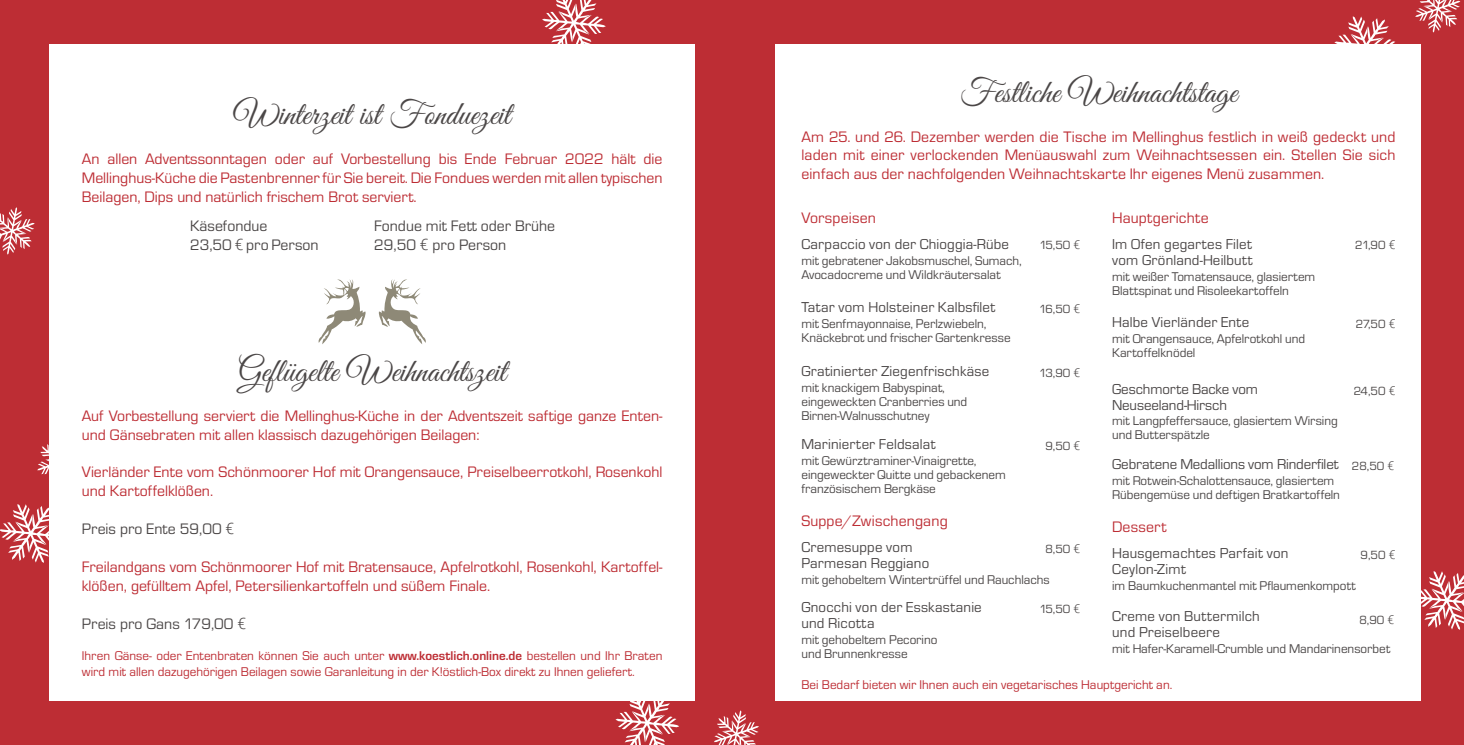
<style>
.page{position:relative;width:1464px;height:745px;background:#fff}
.page>*{position:absolute;margin:0;border:0;box-sizing:border-box;transform-origin:0 0}
.t1{font:33.25px "Great Vibes";color:#4b4747}
.t2{font:15.75px/18.9px "Eurostile T";color:#bd2d34}
.t3{font:15.75px/18.9px "Eurostile T";color:#4b4747}
.t4{font:14.88px/15.8px "Eurostile T";letter-spacing:.01em;color:#4b4747}
.t5{font:13.12px/14px "Eurostile T";color:#4b4747}
.t6{font:13.12px/15.8px "Eurostile T";color:#bd2d34}
.t7{font:12.25px "Eurostile T";color:#4b4747}
.s1{font-family:"Roboto";font-weight:300}
.s2{font-weight:700}
</style>
<div class="page">
<div style="left:0;top:0;width:1463px;height:744px;background:#bd2d34"></div>
<svg style="left:1334px;top:16px;width:62px;height:28px"></svg>
<svg style="left:615px;top:700px;width:64px;height:44px"></svg>
<svg style="left:542px;top:0;width:63px;height:44px"></svg>
<svg style="left:1420px;top:570px;width:43px;height:59px"></svg>
<svg style="left:0;top:504px;width:49px;height:58px"></svg>
<svg style="left:714px;top:710px;width:45px;height:34px"></svg>
<svg style="left:1415px;top:0;width:45px;height:33px"></svg>
<svg style="left:37px;top:444px;width:12px;height:31px"></svg>
<svg style="left:0;top:207px;width:35px;height:47px"></svg>
<div style="left:775px;top:44px;width:645px;height:656px;background:#fff"></div>
<div style="left:49px;top:44px;width:646px;height:656px;background:#fff"></div>
<svg style="left:318px;top:279px;width:48px;height:65px"></svg>
<svg style="left:378px;top:279px;width:48px;height:65px"></svg>
<h1 class="t1" style="left:234px;top:96px;width:278px">Winterzeit ist Fonduezeit</h1>
<p class="t2" style="left:82px;top:149px;width:582px;text-align:justify">An allen Adventssonntagen oder auf Vorbestellung bis Ende Februar 2022 hält die Mellinghus-Küche die Pastenbrenner für Sie bereit. Die Fondues werden mit allen typischen Beilagen, Dips und natürlich frischem Brot serviert.</p>
<p class="t3" style="left:190px;top:216px;width:130px">Käsefondue<br>23,50 <span class="s1">€</span> pro Person</p>
<p class="t3" style="left:374px;top:216px;width:182px">Fondue mit Fett oder Brühe<br>29,50 <span class="s1">€</span> pro Person</p>
<h1 class="t1" style="left:238px;top:352px;width:269px">Geflügelte Weihnachtszeit</h1>
<p class="t2" style="left:82px;top:405px;width:582px">Auf Vorbestellung serviert die Mellinghus-Küche in der Adventszeit saftige ganze Enten&shy;und Gänsebraten mit allen klassisch dazugehörigen Beilagen:</p>
<p class="t2" style="left:82px;top:462px;width:582px">Vierländer Ente vom Schönmoorer Hof mit Orangensauce, Preiselbeerrotkohl, Rosenkohl und Kartoffelklößen.</p>
<p class="t3" style="left:82px;top:519px;width:154px">Preis pro Ente 59,00 <span class="s1">€</span></p>
<p class="t2" style="left:82px;top:556px;width:582px">Freilandgans vom Schönmoorer Hof mit Bratensauce, Apfelrotkohl, Rosenkohl, Kartoffel&shy;klößen, gefülltem Apfel, Petersilienkartoffeln und süßem Finale.</p>
<p class="t3" style="left:82px;top:613px;width:166px">Preis pro Gans 179,00 <span class="s1">€</span></p>
<p class="t6" style="left:82px;top:647px;width:582px">Ihren Gänse- oder Entenbraten können Sie auch unter <span class="s2">www.koestlich.online.de</span> bestellen und Ihr Braten wird mit allen dazugehörigen Beilagen sowie Garanleitung in der K!östlich-Box direkt zu Ihnen geliefert.</p>
<h1 class="t1" style="left:959px;top:73px;width:279px">Festliche Weihnachtstage</h1>
<p class="t2" style="left:801px;top:126px;width:595px;text-align:justify">Am 25. und 26. Dezember werden die Tische im Mellinghus festlich in weiß gedeckt und laden mit einer verlockenden Menüauswahl zum Weihnachtsessen ein. Stellen Sie sich einfach aus der nachfolgenden Weihnachtskarte Ihr eigenes Menü zusammen.</p>
<p class="t2" style="left:801px;top:207px;width:76px">Vorspeisen</p>
<p class="t4" style="left:801px;top:236px;width:209px">Carpaccio von der Chioggia-Rübe</p>
<p class="t5" style="left:801px;top:253px;width:222px">mit gebratener Jakobsmuschel, Sumach,<br>Avocadocreme und Wildkräutersalat</p>
<p class="t4" style="left:801px;top:299px;width:195px">Tatar vom Holsteiner Kalbsfilet</p>
<p class="t5" style="left:801px;top:316px;width:211px">mit Senfmayonnaise, Perlzwiebeln,<br>Knäckebrot und frischer Gartenkresse</p>
<p class="t4" style="left:801px;top:362px;width:189px">Gratinierter Ziegenfrischkäse</p>
<p class="t5" style="left:801px;top:380px;width:167px">mit knackigem Babyspinat, eingeweckten Cranberries und<br>Birnen-Walnusschutney</p>
<p class="t4" style="left:801px;top:436px;width:136px">Marinierter Feldsalat</p>
<p class="t5" style="left:801px;top:453px;width:206px">mit Gewürztraminer-Vinaigrette, eingeweckter Quitte und gebackenem französischem Bergkäse</p>
<p class="t2" style="left:801px;top:511px;width:148px">Suppe/Zwischengang</p>
<p class="t4" style="left:801px;top:539px;width:129px">Cremesuppe vom<br>Parmesan Reggiano</p>
<p class="t5" style="left:801px;top:572px;width:250px">mit gehobeltem Wintertrüffel und Rauchlachs</p>
<p class="t4" style="left:801px;top:599px;width:182px">Gnocchi von der Esskastanie und Ricotta</p>
<p class="t5" style="left:801px;top:632px;width:137px">mit gehobeltem Pecorino und Brunnenkresse</p>
<p class="t2" style="left:1112px;top:208px;width:98px">Hauptgerichte</p>
<p class="t4" style="left:1112px;top:236px;width:142px">Im Ofen gegartes Filet vom Grönland-Heilbutt</p>
<p class="t5" style="left:1112px;top:269px;width:205px">mit weißer Tomatensauce, glasiertem<br>Blattspinat und Risoleekartoffeln</p>
<p class="t4" style="left:1112px;top:314px;width:139px">Halbe Vierländer Ente</p>
<p class="t5" style="left:1112px;top:331px;width:194px">mit Orangensauce, Apfelrotkohl und<br>Kartoffelknödel</p>
<p class="t4" style="left:1112px;top:380px;width:147px">Geschmorte Backe vom<br>Neuseeland-Hirsch</p>
<p class="t5" style="left:1112px;top:413px;width:227px">mit Langpfeffersauce, glasiertem Wirsing und Butterspätzle</p>
<p class="t4" style="left:1112px;top:456px;width:228px">Gebratene Medallions vom Rinderfilet</p>
<p class="t5" style="left:1112px;top:473px;width:229px">mit Rotwein-Schalottensauce, glasiertem<br>Rübengemüse und deftigen Bratkartoffeln</p>
<p class="t2" style="left:1112px;top:516px;width:56px">Dessert</p>
<p class="t4" style="left:1112px;top:545px;width:178px">Hausgemachtes Parfait von<br>Ceylon-Zimt</p>
<p class="t5" style="left:1112px;top:577px;width:245px">im Baumkuchenmantel mit Pflaumenkompott</p>
<p class="t4" style="left:1112px;top:608px;width:149px">Creme von Buttermilch und Preiselbeere</p>
<p class="t5" style="left:1112px;top:640px;width:279px">mit Hafer-Karamell-Crumble und Mandarinensorbet</p>
<p class="t6" style="left:801px;top:676px;width:372px">Bei Bedarf bieten wir Ihnen auch ein vegetarisches Hauptgericht an.</p>
<p class="t7" style="left:1039px;top:238px;width:42px">15,50 <span class="s1">€</span></p>
<p class="t7" style="left:1355px;top:238px;width:42px">21,90 <span class="s1">€</span></p>
<p class="t7" style="left:1039px;top:301px;width:43px">16,50 <span class="s1">€</span></p>
<p class="t7" style="left:1355px;top:316px;width:41px">27,50 <span class="s1">€</span></p>
<p class="t7" style="left:1039px;top:365px;width:42px">13,90 <span class="s1">€</span></p>
<p class="t7" style="left:1353px;top:383px;width:43px">24,50 <span class="s1">€</span></p>
<p class="t7" style="left:1045px;top:438px;width:36px">9,50 <span class="s1">€</span></p>
<p class="t7" style="left:1351px;top:458px;width:44px">28,50 <span class="s1">€</span></p>
<p class="t7" style="left:1045px;top:541px;width:36px">8,50 <span class="s1">€</span></p>
<p class="t7" style="left:1360px;top:547px;width:36px">9,50 <span class="s1">€</span></p>
<p class="t7" style="left:1039px;top:601px;width:42px">15,50 <span class="s1">€</span></p>
<p class="t7" style="left:1359px;top:612px;width:36px">8,90 <span class="s1">€</span></p>
</div>
